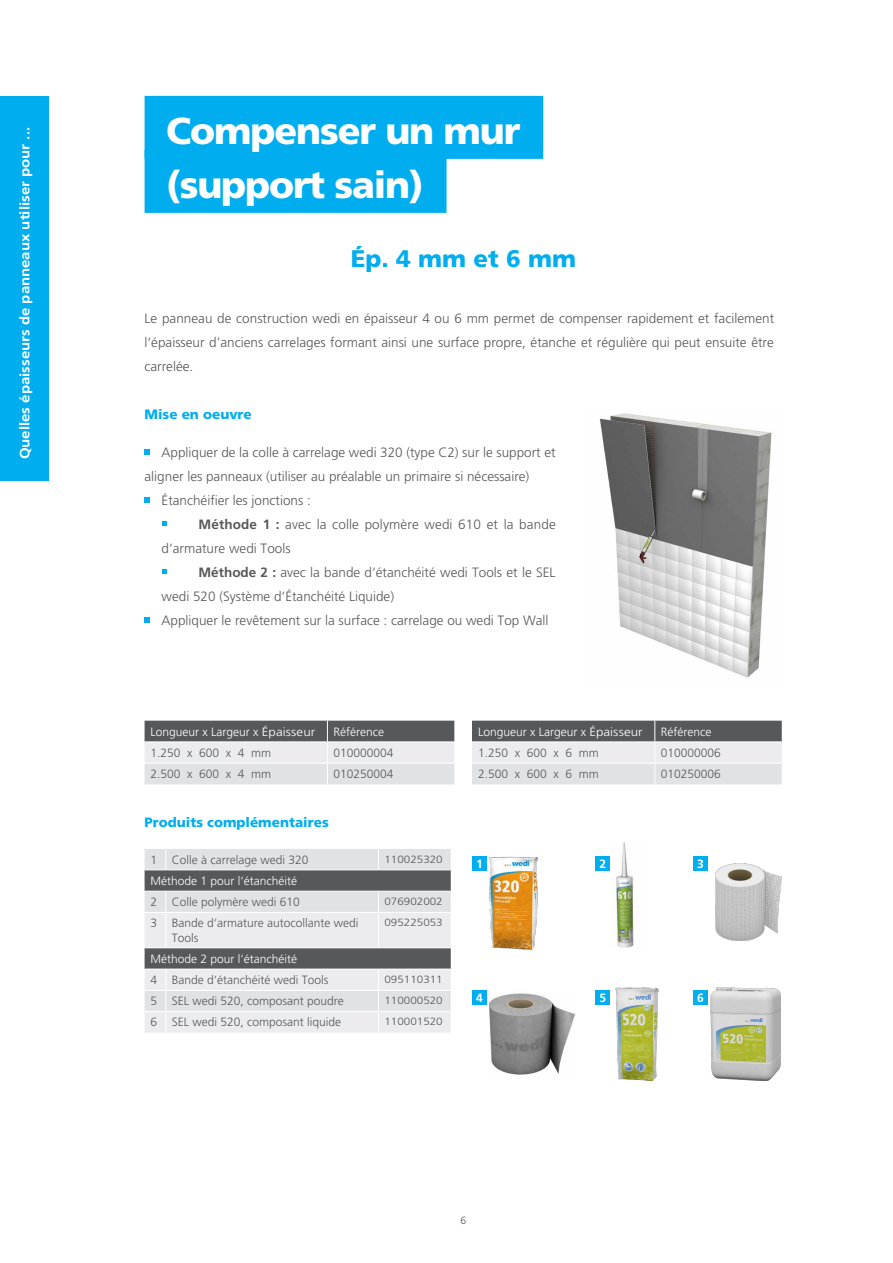
<style>
.page{position:relative;width:893px;height:1263px;background:#fff}
.page>*{position:absolute;margin:0;border:0;box-sizing:border-box;transform-origin:0 0}
.Headline_Medium{font:900 37.5px "Frutiger LT Std";letter-spacing:-.03em;color:#fff}
.t1{font:900 24px "Frutiger LT Std";color:#00aeef}
.Copy_Regular_Left{font:300 13.5px/24px "Frutiger LT Std";color:#57585a}
.t2{font:700 13.5px "Frutiger LT Std";color:#fff;scale:1.11 1}
.Subline_Small{font:900 13.5px "Frutiger LT Std";color:#00aeef}
.Wedi_Head_53pt{font:300 12px/14.4px "Frutiger LT Std";color:#57585a}
.Wedi_Head_53pt-2{font:300 12px "Frutiger LT Std";color:#fff}
.Wedi_Head_53pt-3{font:700 12px "Frutiger LT Std";color:#fff}
.t3{font:300 10.5px "Frutiger LT Std";color:#57585a;scale:1.11 1}
.t4{font:300 10.5px "Frutiger LT Std";color:#57585a}
.s1{font-weight:700}
</style>
<div class="page">
<div style="left:0;top:96px;width:49px;height:385px;background:#00aeef"></div>
<img style="left:600px;top:413px;width:172px;height:265px">
<img style="left:489px;top:856px;width:49px;height:93px">
<img style="left:615px;top:987px;width:43px;height:94px">
<img style="left:711px;top:987px;width:69px;height:94px">
<img style="left:614px;top:842px;width:20px;height:106px">
<img style="left:715px;top:864px;width:66px;height:76px">
<img style="left:489px;top:993px;width:85px;height:82px">
<div style="left:472px;top:856px;width:15px;height:15px;background:#00aeef"></div>
<div style="left:595px;top:856px;width:15px;height:15px;background:#00aeef"></div>
<div style="left:693px;top:856px;width:15px;height:15px;background:#00aeef"></div>
<div style="left:472px;top:990px;width:15px;height:15px;background:#00aeef"></div>
<div style="left:595px;top:990px;width:15px;height:15px;background:#00aeef"></div>
<div style="left:693px;top:990px;width:15px;height:15px;background:#00aeef"></div>
<div style="left:145px;top:96px;width:398px;height:63px;background:#00aeef"></div>
<div style="left:145px;top:150px;width:301px;height:63px;background:#00aeef"></div>
<svg style="left:145px;top:449px;width:5px;height:5px"></svg>
<svg style="left:145px;top:497px;width:5px;height:5px"></svg>
<svg style="left:162px;top:521px;width:4px;height:5px"></svg>
<svg style="left:162px;top:569px;width:4px;height:5px"></svg>
<svg style="left:145px;top:617px;width:5px;height:5px"></svg>
<svg style="left:145px;top:721px;width:309px;height:63px;background:#b9b9bb"></svg>
<svg style="left:472px;top:721px;width:310px;height:63px;background:#b9b9bb"></svg>
<svg style="left:145px;top:849px;width:306px;height:183px;background:#c8c8ca"></svg>
<p class="t2" style="left:17px;top:459px;width:301px;rotate:-90deg">Quelles épaisseurs de panneaux utiliser pour ...</p>
<p class="Headline_Medium" style="left:166px;top:108px;width:356px">Compenser un mur</p>
<p class="Headline_Medium" style="left:166px;top:162px;width:259px">(support sain)</p>
<p class="t1" style="left:351px;top:244px;width:227px">Ép. 4 mm et 6 mm</p>
<p class="Copy_Regular_Left" style="left:145px;top:306px;width:631px;text-align:justify">Le panneau de construction wedi en épaisseur 4 ou 6 mm permet de compenser rapidement et facilement l‘épaisseur d’anciens carrelages formant ainsi une surface propre, étanche et régulière qui peut ensuite être carrelée.</p>
<p class="Subline_Small" style="left:145px;top:406px;width:109px">Mise en oeuvre</p>
<p class="Copy_Regular_Left" style="left:145px;top:440px;width:412px;text-indent:17px">Appliquer de la colle à carrelage wedi 320 (type C2) sur le support et aligner les panneaux (utiliser au préalable un primaire si nécessaire)</p>
<p class="Copy_Regular_Left" style="left:162px;top:488px;width:151px">Étanchéifier les jonctions :</p>
<p class="Copy_Regular_Left" style="left:162px;top:512px;width:396px;text-indent:37px"><span class="s1">Méthode 1 :</span> avec la colle polymère wedi 610 et la bande d‘armature wedi Tools</p>
<p class="Copy_Regular_Left" style="left:162px;top:560px;width:395px;text-indent:37px"><span class="s1">Méthode 2 :</span> avec la bande d‘étanchéité wedi Tools et le SEL wedi 520 (Système d‘Étanchéité Liquide)</p>
<p class="Copy_Regular_Left" style="left:162px;top:608px;width:389px">Appliquer le revêtement sur la surface : carrelage ou wedi Top Wall</p>
<p class="Wedi_Head_53pt-2" style="left:151px;top:725px;width:166px">Longueur x Largeur x Épaisseur</p>
<p class="Wedi_Head_53pt-2" style="left:333px;top:725px;width:52px">Référence</p>
<p class="Wedi_Head_53pt" style="left:151px;top:746px;width:122px">1.250 x 600 x 4 mm</p>
<p class="Wedi_Head_53pt" style="left:333px;top:746px;width:62px">010000004</p>
<p class="Wedi_Head_53pt" style="left:151px;top:767px;width:122px">2.500 x 600 x 4 mm</p>
<p class="Wedi_Head_53pt" style="left:333px;top:767px;width:62px">010250004</p>
<p class="Subline_Small" style="left:145px;top:814px;width:186px">Produits complémentaires</p>
<p class="Wedi_Head_53pt" style="left:151px;top:853px;width:8px">1</p>
<p class="Wedi_Head_53pt" style="left:172px;top:853px;width:138px">Colle à carrelage wedi 320</p>
<p class="t3" style="left:384px;top:853px;width:54px">110025320</p>
<p class="Wedi_Head_53pt-2" style="left:151px;top:874px;width:148px">Méthode 1 pour l‘étanchéité</p>
<p class="Wedi_Head_53pt" style="left:151px;top:895px;width:8px">2</p>
<p class="Wedi_Head_53pt" style="left:172px;top:895px;width:130px">Colle polymère wedi 610</p>
<p class="t3" style="left:384px;top:895px;width:54px">076902002</p>
<p class="Wedi_Head_53pt" style="left:151px;top:916px;width:8px">3</p>
<p class="Wedi_Head_53pt" style="left:172px;top:916px;width:188px">Bande d‘armature autocollante wedi<br>Tools</p>
<p class="t3" style="left:384px;top:917px;width:54px">095225053</p>
<p class="Wedi_Head_53pt-2" style="left:151px;top:952px;width:148px">Méthode 2 pour l‘étanchéité</p>
<p class="Wedi_Head_53pt" style="left:151px;top:973px;width:8px">4</p>
<p class="Wedi_Head_53pt" style="left:172px;top:973px;width:158px">Bande d‘étanchéité wedi Tools</p>
<p class="t3" style="left:384px;top:973px;width:54px">095110311</p>
<p class="Wedi_Head_53pt" style="left:151px;top:994px;width:8px">5</p>
<p class="Wedi_Head_53pt" style="left:172px;top:994px;width:174px">SEL wedi 520, composant poudre</p>
<p class="t3" style="left:384px;top:995px;width:54px">110000520</p>
<p class="Wedi_Head_53pt" style="left:151px;top:1015px;width:8px">6</p>
<p class="Wedi_Head_53pt" style="left:172px;top:1015px;width:171px">SEL wedi 520, composant liquide</p>
<p class="t3" style="left:384px;top:1016px;width:54px">110001520</p>
<p class="Wedi_Head_53pt-2" style="left:478px;top:725px;width:166px">Longueur x Largeur x Épaisseur</p>
<p class="Wedi_Head_53pt-2" style="left:661px;top:725px;width:52px">Référence</p>
<p class="Wedi_Head_53pt" style="left:478px;top:746px;width:122px">1.250 x 600 x 6 mm</p>
<p class="Wedi_Head_53pt" style="left:661px;top:746px;width:62px">010000006</p>
<p class="Wedi_Head_53pt" style="left:478px;top:767px;width:122px">2.500 x 600 x 6 mm</p>
<p class="Wedi_Head_53pt" style="left:661px;top:767px;width:62px">010250006</p>
<p class="Wedi_Head_53pt-3" style="left:476px;top:857px;width:8px">1</p>
<p class="Wedi_Head_53pt-3" style="left:599px;top:857px;width:8px">2</p>
<p class="Wedi_Head_53pt-3" style="left:697px;top:857px;width:8px">3</p>
<p class="Wedi_Head_53pt-3" style="left:476px;top:991px;width:8px">4</p>
<p class="Wedi_Head_53pt-3" style="left:599px;top:991px;width:8px">5</p>
<p class="Wedi_Head_53pt-3" style="left:697px;top:991px;width:8px">6</p>
<p class="t4" style="left:461px;top:1214px;width:7px">6</p>
</div>
